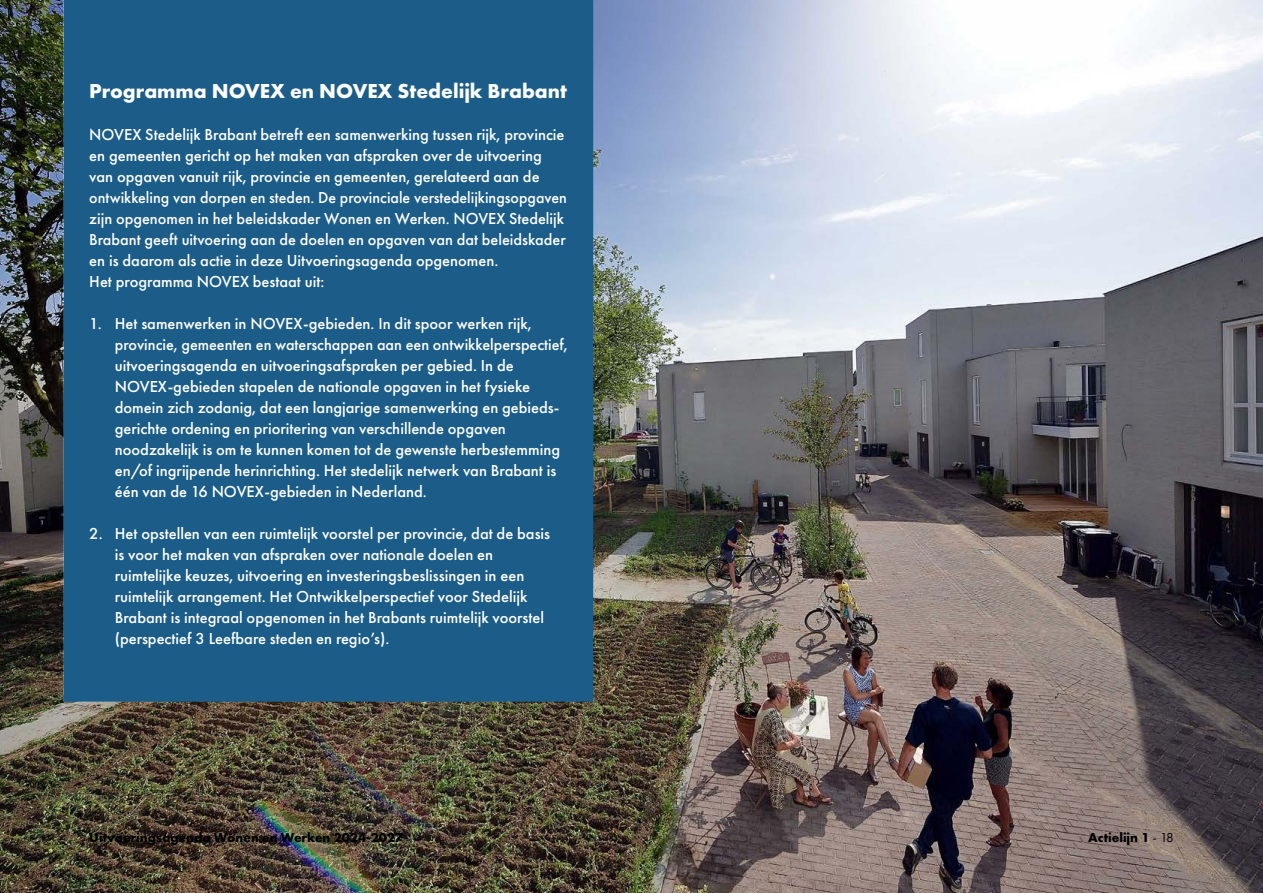
<style>
.page{position:relative;width:1263px;height:893px;background:#fff}
.page>*{position:absolute;margin:0;border:0;box-sizing:border-box;transform-origin:0 0}
.P_Kadertekst_Kop_wit{font:700 21px "Futura PT";color:#fff}
.P_Kadertekst_wit{font:500 16.5px/21px "Futura PT";color:#fff}
.t1{font:700 13.5px "Futura PT";color:#000}
.s1{font-weight:400}
</style>
<div class="page">
<img style="left:0;top:0;width:1263px;height:893px">
<p class="P_Kadertekst_Kop_wit" style="left:89px;top:77px;width:479px">Programma NOVEX en NOVEX Stedelijk Brabant</p>
<p class="P_Kadertekst_wit" style="left:89px;top:124px;width:479px">NOVEX Stedelijk Brabant betreft een samenwerking tussen rijk, provincie en gemeenten gericht op het maken van afspraken over de uitvoering van opgaven vanuit rijk, provincie en gemeenten, gerelateerd aan de ontwikkeling van dorpen en steden. De provinciale verstedelijkingsopgaven zijn opgenomen in het beleidskader Wonen en Werken. NOVEX Stedelijk Brabant geeft uitvoering aan de doelen en opgaven van dat beleidskader en is daarom als actie in deze Uitvoeringsagenda opgenomen.</p>
<p class="P_Kadertekst_wit" style="left:89px;top:271px;width:237px">Het programma NOVEX bestaat uit:</p>
<p class="P_Kadertekst_wit" style="left:115px;top:313px;width:454px;text-indent:-26px">1. Het samenwerken in NOVEX-gebieden. In dit spoor werken rijk, provincie, gemeenten en waterschappen aan een ontwikkelperspectief, uitvoeringsagenda en uitvoeringsafspraken per gebied. In de NOVEX-gebieden stapelen de nationale opgaven in het fysieke domein zich zodanig, dat een langjarige samenwerking en gebieds&shy;gerichte ordening en prioritering van verschillende opgaven noodzakelijk is om te kunnen komen tot de gewenste herbestemming en/of ingrijpende herinrichting. Het stedelijk netwerk van Brabant is één van de 16 NOVEX-gebieden in Nederland.</p>
<p class="P_Kadertekst_wit" style="left:115px;top:523px;width:437px;text-indent:-26px">2. Het opstellen van een ruimtelijk voorstel per provincie, dat de basis is voor het maken van afspraken over nationale doelen en ruimtelijke keuzes, uitvoering en investeringsbeslissingen in een ruimtelijk arrangement. Het Ontwikkelperspectief voor Stedelijk Brabant is integraal opgenomen in het Brabants ruimtelijk voorstel (perspectief 3 Leefbare steden en regio’s).</p>
<p class="t1" style="left:89px;top:828px;width:315px">Uitvoeringsagenda Wonen en Werken 2024-2027</p>
<p class="t1" style="left:1088px;top:829px;width:87px">Actielijn 1 <span class="s1">- 18</span></p>
</div>
